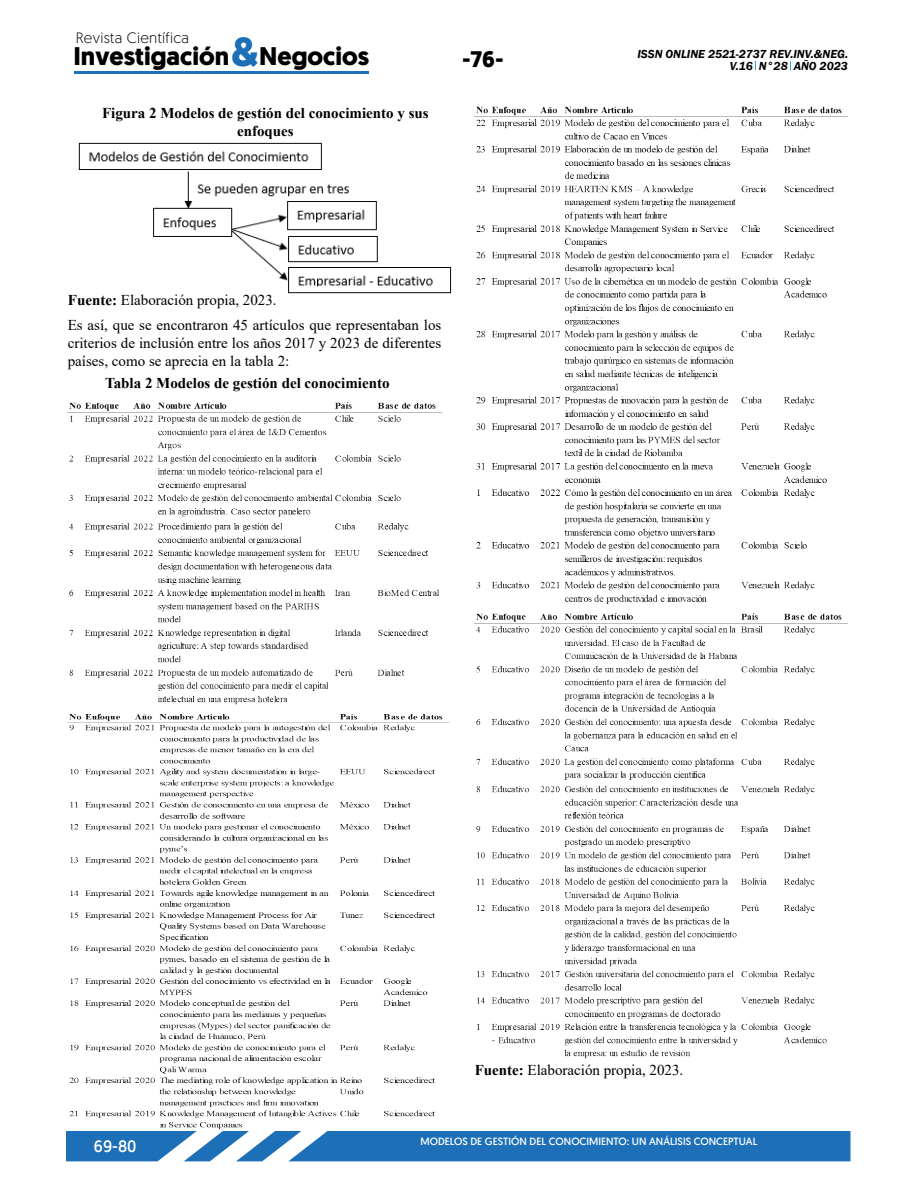
<style>
.page{position:relative;width:918px;height:1188px;background:#fff}
.page>*{position:absolute;margin:0;border:0;box-sizing:border-box;transform-origin:0 0}
.t1{font:700 40.5px "Geomanist";color:#1d70b7}
.t2{font:700 25.5px "Geomanist";color:#000}
.t3{font:700 22.5px "Geomanist";color:#000}
.t4{font:16.5px "Geomanist";color:#fff}
.t5{font:15px/18px "Times New Roman";color:#000;text-align:justify}
.t6{font:700 15px/18px "Times New Roman";color:#000;text-align:center}
.t7{font:300 15px "Geomanist";letter-spacing:.02em;color:#000}
.t8{font:italic 600 12px/11.7px "Franklin Gothic";color:#000;text-align:right}
.t9{font:10.5px "Geomanist";color:#fff}
.s1{font-weight:700}
</style>
<div class="page">
<hr style="left:75px;top:71px;width:294px;height:3px;background:#1d70b7">
<img style="left:78px;top:142px;width:374px;height:152px">
<img style="left:68px;top:402px;width:374px;height:303px">
<img style="left:68px;top:714px;width:382px;height:416px">
<img style="left:474px;top:106px;width:375px;height:498px">
<img style="left:474px;top:613px;width:375px;height:446px">
<svg style="left:66px;top:1131px;width:784px;height:30px;background:#337ebe"></svg>
<p class="t7" style="left:76px;top:28px;width:115px">Revista Científica</p>
<h1 class="t1" style="left:231px;top:25px;width:29px">&amp;</h1>
<h2 class="t2" style="left:73px;top:39px;width:297px">Investigación Negocios</h2>
<p class="t6" style="left:102px;top:104px;width:328px">Figura 2 Modelos de gestión del conocimiento y sus enfoques</p>
<h3 class="t3" style="left:462px;top:44px;width:43px">-76-</h3>
<p class="t8" style="left:638px;top:48px;width:212px">ISSN ONLINE 2521-2737 REV.INV.&amp;NEG.<br>V.16 N°28 AÑO 2023</p>
<p class="t5" style="left:68px;top:291px;width:210px"><span class="s1">Fuente:</span> Elaboración propia, 2023.</p>
<p class="t5" style="left:68px;top:315px;width:375px">Es así, que se encontraron 45 artículos que representaban los criterios de inclusión entre los años 2017 y 2023 de diferentes países, como se aprecia en la tabla 2:</p>
<p class="t6" style="left:105px;top:374px;width:286px">Tabla 2 Modelos de gestión del conocimiento</p>
<p class="t5" style="left:475px;top:1060px;width:210px"><span class="s1">Fuente:</span> Elaboración propia, 2023.</p>
<p class="t4" style="left:94px;top:1135px;width:44px">69-80</p>
<p class="t9" style="left:421px;top:1134px;width:338px">MODELOS DE GESTIÓN DEL CONOCIMIENTO: UN ANÁLISIS CONCEPTUAL</p>
</div>
